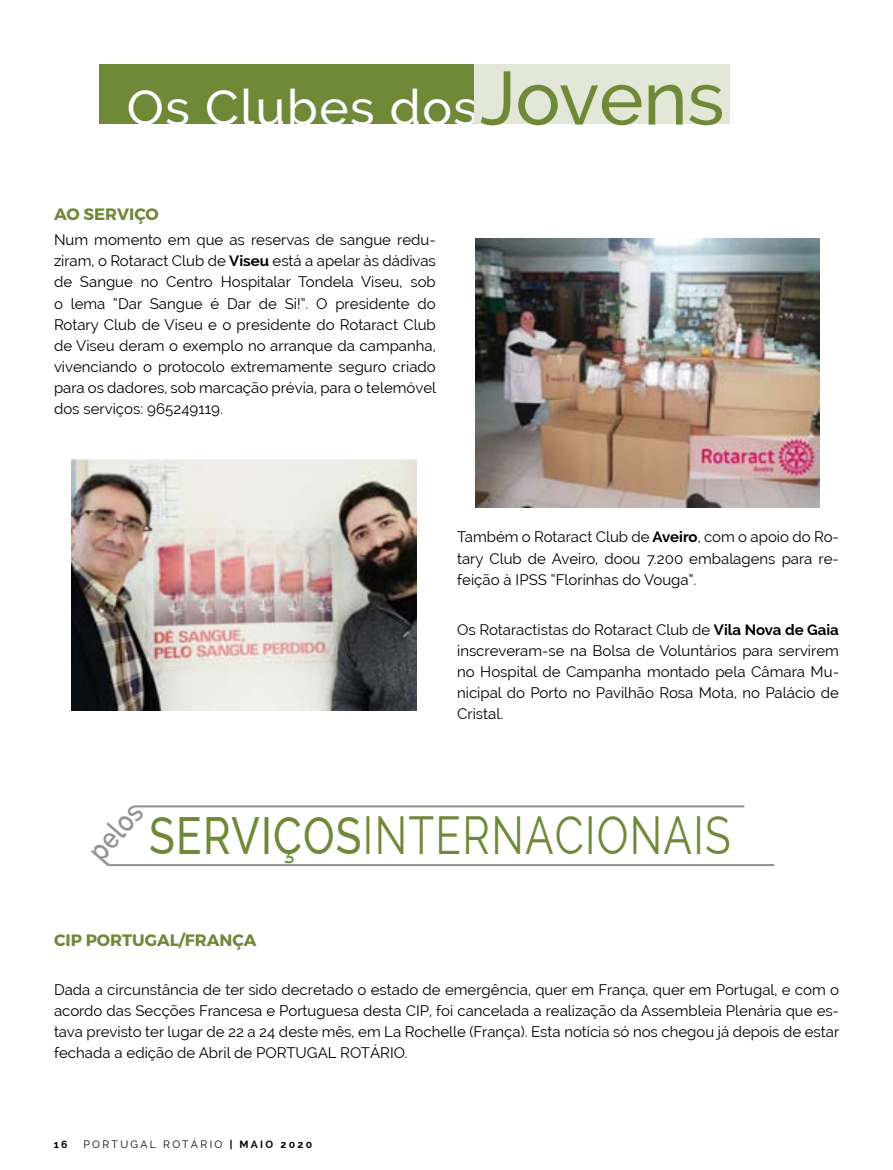
<style>
.page{position:relative;width:893px;height:1170px;background:#fff}
.page>*{position:absolute;margin:0;border:0;box-sizing:border-box;transform-origin:0 0}
.t1{font:52.5px "Raleway";letter-spacing:.03em;color:#708939;scale:.8 1}
.t2{font:500 49.5px "Raleway";letter-spacing:.03em;color:#fff}
.t3{font:600 30px "Raleway";color:#939598;scale:.8 1}
.t4{font:700 16.5px "Montserrat";color:#708939}
.t5{font:15px/21px "Raleway";color:#000;text-align:justify}
.t6{font:10.5px "Raleway";letter-spacing:.22em;color:#000}
.t7{font:700 10.5px "Raleway";color:#000}
.s1{font-size:75px;color:#708939}
.s2{font-weight:700}
.s3{font-weight:500}
</style>
<div class="page">
<hr style="left:134px;top:805px;width:610px;height:2px;background:#939598">
<hr style="left:108px;top:863px;width:666px;height:3px;background:#939598">
<div style="left:99px;top:65px;width:375px;height:59px;background:#708939"></div>
<div style="left:474px;top:65px;width:256px;height:59px;background:#e2e7d8"></div>
<img style="left:71px;top:459px;width:346px;height:251px">
<img style="left:475px;top:238px;width:345px;height:269px">
<h2 class="t2" style="left:127px;top:78px;width:599px">Os Clubes dos<span class="s1">Jovens</span></h2>
<p class="t4" style="left:54px;top:204px;width:106px">AO SERVIÇO</p>
<p class="t5" style="left:54px;top:230px;width:384px">Num momento em que as reservas de sangue redu&shy;ziram, o Rotaract Club de <span class="s2">Viseu</span> está a apelar às dádivas de Sangue no Centro Hospitalar Tondela Viseu, sob o lema “Dar Sangue é Dar de Si!”. O presidente do Rotary Club de Viseu e o presidente do Rotaract Club de Viseu deram o exemplo no arranque da campanha, vivenciando o protocolo extremamente seguro criado para os dadores, sob marcação prévia, para o telemóvel dos serviços: 965249119.</p>
<p class="t5" style="left:457px;top:526px;width:383px">Também o Rotaract Club de <span class="s2">Aveiro</span>, com o apoio do Ro&shy;tary Club de Aveiro, doou 7.200 embalagens para re&shy;feição à IPSS “Florinhas do Vouga”.</p>
<p class="t5" style="left:457px;top:619px;width:383px">Os Rotaractistas do Rotaract Club de <span class="s2">Vila Nova de Gaia </span>inscreveram-se na Bolsa de Voluntários para servirem no Hospital de Campanha montado pela Câmara Mu&shy;nicipal do Porto no Pavilhão Rosa Mota, no Palácio de Cristal.</p>
<h3 class="t3" style="left:81px;top:844px;width:84px;rotate:-49deg">pelos</h3>
<h1 class="t1" style="left:149px;top:805px;width:728px"><span class="s3">SERVIÇOS</span>INTERNACIONAIS</h1>
<p class="t4" style="left:54px;top:929px;width:204px">CIP PORTUGAL/FRANÇA</p>
<p class="t5" style="left:54px;top:979px;width:787px">Dada a circunstância de ter sido decretado o estado de emergência, quer em França, quer em Portugal, e com o acordo das Secções Francesa e Portuguesa desta CIP, foi cancelada a realização da Assembleia Plenária que es&shy;tava previsto ter lugar de 22 a 24 deste mês, em La Rochelle (França). Esta notícia só nos chegou já depois de estar fechada a edição de Abril de PORTUGAL ROTÁRIO.</p>
<p class="t7" style="left:54px;top:1138px;width:15px">16</p>
<p class="t6" style="left:83px;top:1138px;width:230px">PORTUGAL ROTÁRIO <span class="s2">| MAIO 2020</span></p>
</div>
